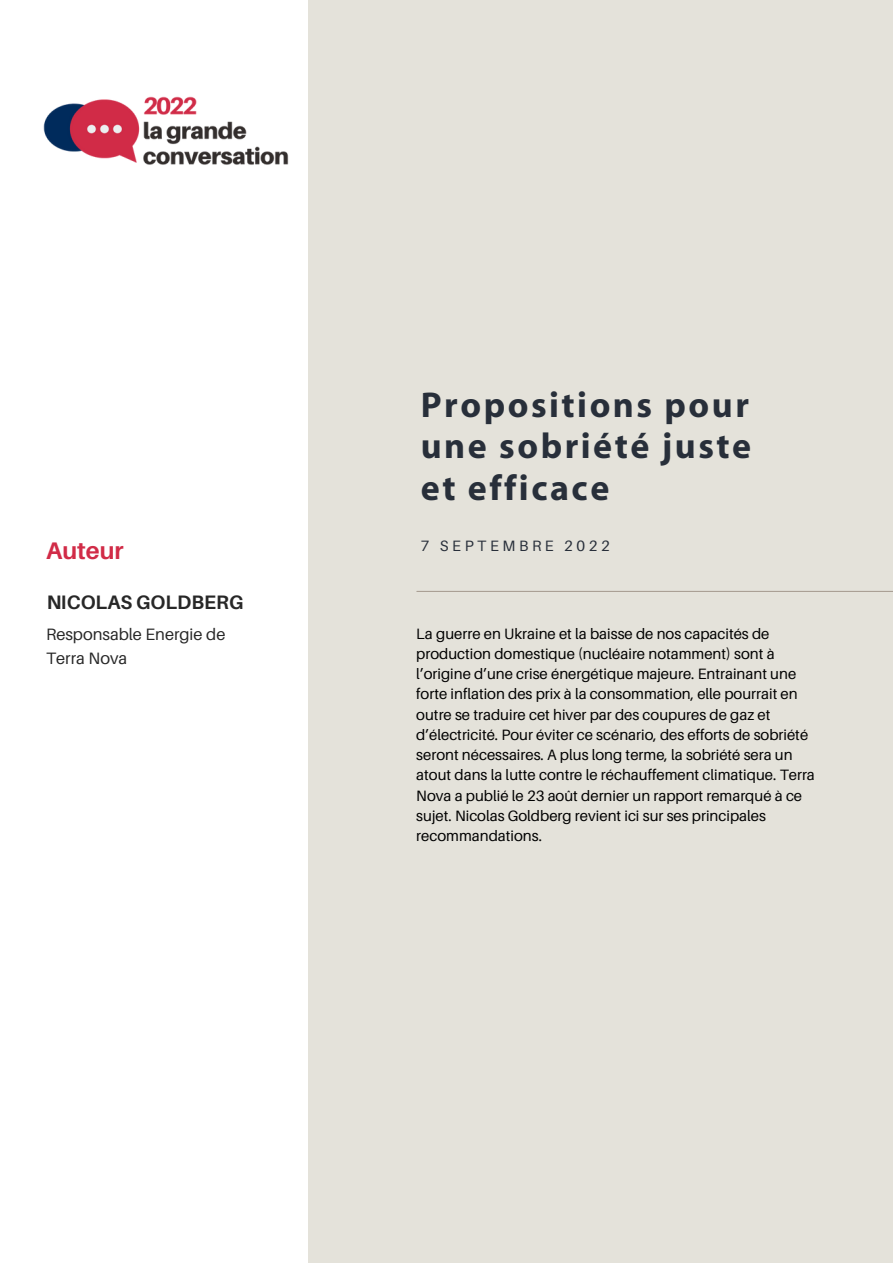
<style>
.page{position:relative;width:893px;height:1264px;background:#fff}
.page>*{position:absolute;margin:0;border:0;box-sizing:border-box;transform-origin:0 0}
.t1{font:700 36px/41.5px "Myriad";letter-spacing:.07em;color:#282f3a;text-align:justify}
.t2{font:700 24px "Aileron";color:#d12b47}
.t3{font:700 19.5px "Aileron";color:#000}
.t4{font:16.5px/24.8px "Aileron";color:#000}
.t5{font:15px/20.2px "Aileron";color:#000}
.t6{font:15px "Aileron";letter-spacing:.24em;color:#282f3a}
</style>
<div class="page">
<div style="left:0;top:0;width:892px;height:1262px;background:#e4e2da"></div>
<hr style="left:417px;top:591px;width:475px;height:1px;background:#aaa095">
<div style="left:0;top:0;width:308px;height:1262px;background:#fff"></div>
<img style="left:43px;top:96px;width:246px;height:69px">
<h2 class="t2" style="left:46px;top:535px;width:79px">Auteur</h2>
<h3 class="t3" style="left:46px;top:590px;width:199px">NICOLAS GOLDBERG</h3>
<p class="t4" style="left:46px;top:621px;width:181px">Responsable Energie de<br>Terra Nova</p>
<h1 class="t1" style="left:421px;top:386px;width:332px">Propositions pour une sobriété juste et efficace</h1>
<p class="t6" style="left:421px;top:536px;width:190px">7 SEPTEMBRE 2022</p>
<p class="t5" style="left:416px;top:623px;width:400px">La guerre en Ukraine et la baisse de nos capacités de production domestique (nucléaire notamment) sont à l’origine d’une crise énergétique majeure. Entrainant une forte inflation des prix à la consommation, elle pourrait en outre se traduire cet hiver par des coupures de gaz et d’électricité. Pour éviter ce scénario, des efforts de sobriété seront nécessaires. A plus long terme, la sobriété sera un atout dans la lutte contre le réchauffement climatique. Terra Nova a publié le 23 août dernier un rapport remarqué à ce sujet. Nicolas Goldberg revient ici sur ses principales recommandations.</p>
</div>
